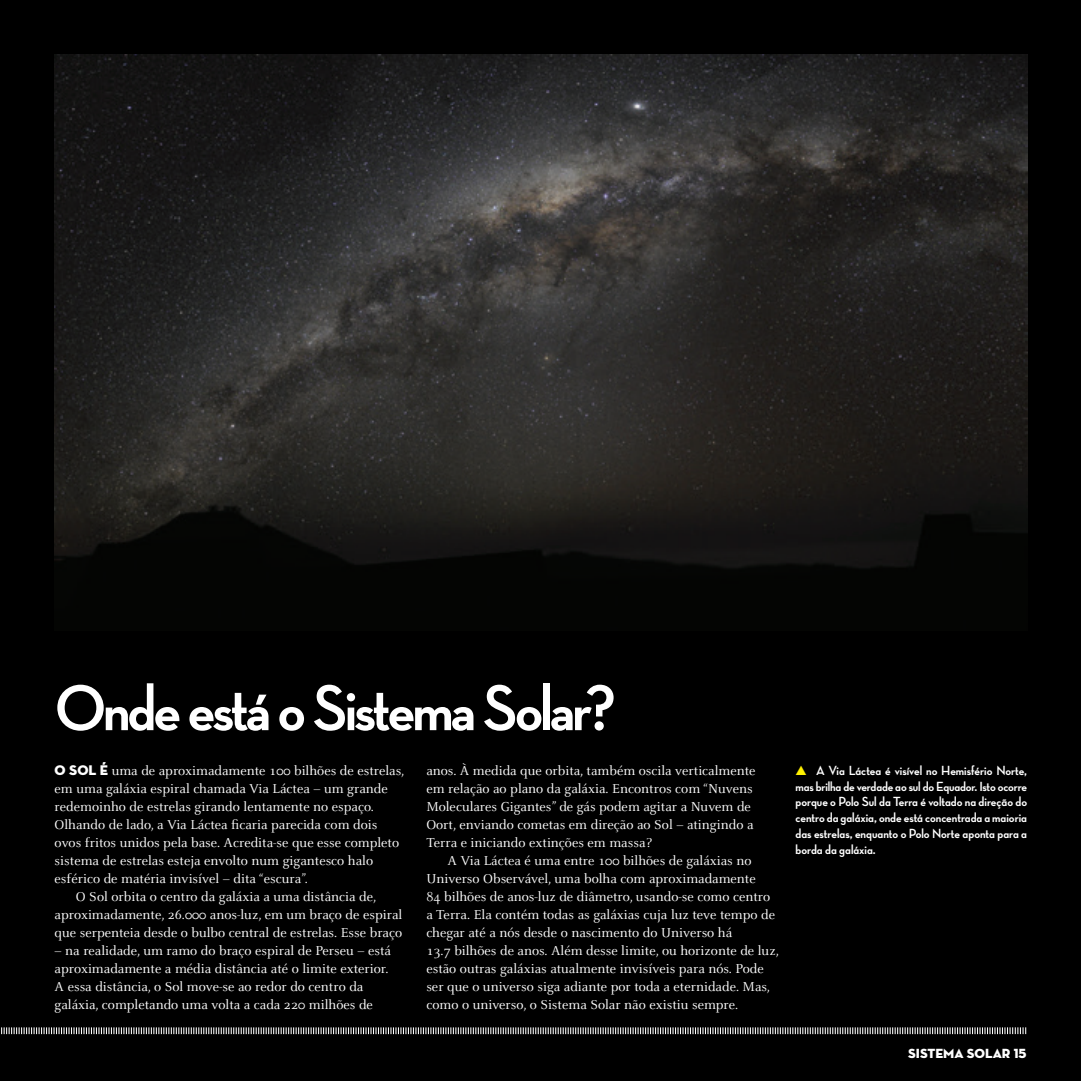
<style>
.page{position:relative;width:1081px;height:1081px;background:#000}
.page>*{position:absolute;margin:0;border:0;box-sizing:border-box;transform-origin:0 0}
.t1{font:700 66px "Neutra Display";letter-spacing:-.04em;color:#fff}
.t2{font:14.25px/18px "Celeste";color:#fff}
.t3{font:13.5px/15.8px "Neutra Display Bold Alt";color:#fff;text-align:justify}
.t4{font:13.5px "Neutra Display Titling";color:#fff}
.s1{font-family:"Neutra Display Titling"}
</style>
<div class="page">
<svg style="left:1px;top:1027px;width:1025px;height:7px"></svg>
<img style="left:55px;top:55px;width:972px;height:514px">
<h1 class="t1" style="left:55px;top:682px;width:562px">Onde está o Sistema Solar?</h1>
<p class="t2" style="left:55px;top:763px;width:351px"><span class="s1">O SOL É</span> uma de aproximadamente 100 bilhões de estrelas,</p>
<p class="t2" style="left:55px;top:781px;width:335px">em uma galáxia espiral chamada Via Láctea – um grande</p>
<p class="t2" style="left:55px;top:799px;width:321px">redemoinho de estrelas girando lentamente no espaço.</p>
<p class="t2" style="left:55px;top:817px;width:324px">Olhando de lado, a Via Láctea ficaria parecida com dois</p>
<p class="t2" style="left:55px;top:835px;width:346px">ovos fritos unidos pela base. Acredita-se que esse completo</p>
<p class="t2" style="left:55px;top:853px;width:320px">sistema de estrelas esteja envolto num gigantesco halo</p>
<p class="t2" style="left:55px;top:871px;width:255px">esférico de matéria invisível – dita “escura”.</p>
<p class="t2" style="left:76px;top:889px;width:302px">O Sol orbita o centro da galáxia a uma distância de,</p>
<p class="t2" style="left:55px;top:907px;width:349px">aproximadamente, 26.000 anos-luz, em um braço de espiral</p>
<p class="t2" style="left:55px;top:925px;width:349px">que serpenteia desde o bulbo central de estrelas. Esse braço</p>
<p class="t2" style="left:55px;top:943px;width:338px">– na realidade, um ramo do braço espiral de Perseu – está aproximadamente a média distância até o limite exterior.<br>A essa distância, o Sol move-se ao redor do centro da galáxia, completando uma volta a cada 220 milhões de</p>
<p class="t2" style="left:426px;top:763px;width:331px">anos. À medida que orbita, também oscila verticalmente em relação ao plano da galáxia. Encontros com “Nuvens Moleculares Gigantes” de gás podem agitar a Nuvem de Oort, enviando cometas em direção ao Sol – atingindo a Terra e iniciando extinções em massa?</p>
<p class="t2" style="left:426px;top:853px;width:354px;text-indent:21px">A Via Láctea é uma entre 100 bilhões de galáxias no Universo Observável, uma bolha com aproximadamente<br>84 bilhões de anos-luz de diâmetro, usando-se como centro a Terra. Ela contém todas as galáxias cuja luz teve tempo de chegar até a nós desde o nascimento do Universo há<br>13.7 bilhões de anos. Além desse limite, ou horizonte de luz, estão outras galáxias atualmente invisíveis para nós. Pode ser que o universo siga adiante por toda a eternidade. Mas, como o universo, o Sistema Solar não existiu sempre.</p>
<p class="t3" style="left:795px;top:763px;width:233px;text-indent:20px">A Via Láctea é visível no Hemisfério Norte, mas brilha de verdade ao sul do Equador. Isto ocorre porque o Polo Sul da Terra é voltado na direção do centro da galáxia, onde está concentrada a maioria das estrelas, enquanto o Polo Norte aponta para a borda da galáxia.</p>
<p class="t4" style="left:908px;top:1045px;width:120px">SISTEMA SOLAR 15</p>
</div>
